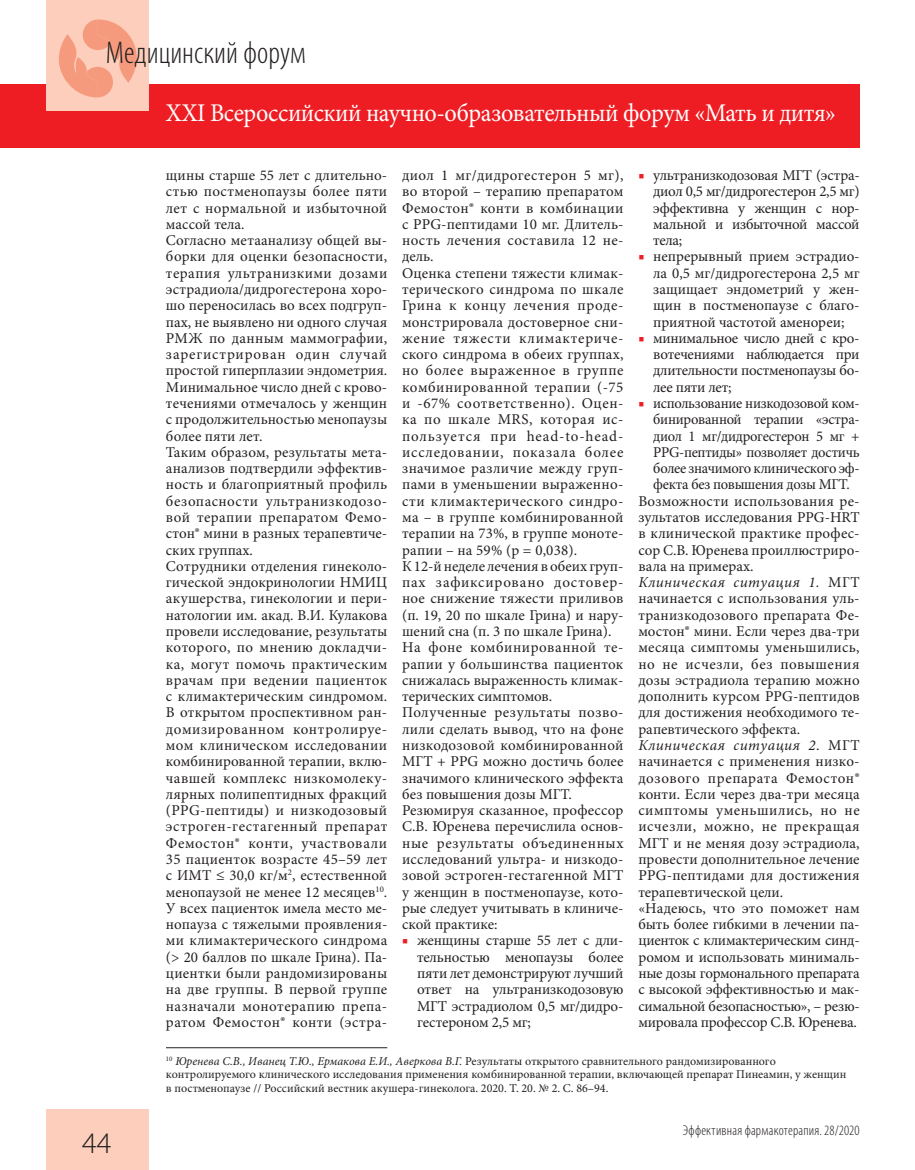
<style>
.page{position:relative;width:915px;height:1170px;background:#fff}
.page>*{position:absolute;margin:0;border:0;box-sizing:border-box;transform-origin:0 0}
.t1{font:300 condensed 31.5px "Myriad Pro";color:#231f20}
.t2{font:300 30px "Myriad Pro";color:#231f20}
.t3{font:25.5px "Minion Pro";letter-spacing:-.02em;color:#fff;scale:.95 1}
.t4{font:15px/16.4px "Minion Pro";letter-spacing:.01em;color:#231f20;text-align:justify}
.t5{font:15px "Minion Pro";letter-spacing:-.02em;color:#231f20}
.t6{font:15px "Minion Pro";letter-spacing:-.01em;color:#231f20}
.t7{font:15px "Minion Pro";letter-spacing:.035em;color:#231f20}
.t8{font:italic 15px "Minion Pro";letter-spacing:.04em;color:#231f20}
.t9{font:15px "Minion Pro";letter-spacing:.04em;color:#231f20}
.t10{font:300 condensed 14.25px "Myriad Pro";letter-spacing:.015em;color:#231f20}
.t11{font:12px/13.5px "Minion Pro";color:#231f20}
.s1{color:#ee1d23}
.s2{font-style:normal}
.s3{font-style:italic}
</style>
<div class="page">
<div style="left:0;top:84px;width:859px;height:63px;background:#ee1d23"></div>
<div style="left:47px;top:0;width:102px;height:111px;background:#fccebb"></div>
<div style="left:47px;top:1108px;width:102px;height:61px;background:#fccebb"></div>
<svg style="left:59px;top:19px;width:78px;height:78px"></svg>
<hr style="left:166px;top:1047px;width:221px;height:1px;background:#231f20">
<h1 class="t1" style="left:106px;top:34px;width:201px">Медицинский форум</h1>
<h3 class="t3" style="left:166px;top:95px;width:706px">XXI Всероссийский научно-образовательный форум «Мать и дитя»</h3>
<h2 class="t2" style="left:82px;top:1125px;width:31px">44</h2>
<p class="t4" style="left:653px;top:167px;width:208px;text-indent:-15px"><span class="s1">■</span> ультранизкодозовая МГТ (эстра&shy;диол 0,5 мг/дидрогестерон 2,5 мг) эффективна у женщин с нор&shy;мальной и избыточной массой тела;</p>
<p class="t4" style="left:653px;top:248px;width:208px;text-indent:-15px"><span class="s1">■</span> непрерывный прием эстрадио&shy;ла 0,5 мг/дидрогестерона 2,5 мг защищает эндометрий у жен&shy;щин в постменопаузе с благо&shy;приятной частотой аменореи;</p>
<p class="t4" style="left:653px;top:330px;width:208px;text-indent:-15px"><span class="s1">■</span> минимальное число дней с кро&shy;вотечениями наблюдается при длительности постменопаузы бо&shy;лее пяти лет;</p>
<p class="t5" style="left:638px;top:393px;width:223px"><span class="s1">■</span> использование низкодозовой ком-</p>
<p class="t5" style="left:653px;top:409px;width:208px">би нированной терапии «эстра-</p>
<p class="t5" style="left:653px;top:425px;width:208px">диол 1 мг/дидрогестерон 5 мг +</p>
<p class="t5" style="left:653px;top:442px;width:208px">PPG-пептиды» позволяет достичь</p>
<p class="t5" style="left:653px;top:458px;width:208px">более значимого клинического эф-</p>
<p class="t5" style="left:653px;top:474px;width:198px">фекта без повышения дозы МГТ.</p>
<p class="t4" style="left:638px;top:493px;width:223px">Возможности использования ре-</p>
<p class="t4" style="left:638px;top:509px;width:223px">зультатов исследования PPG-HRT</p>
<p class="t4" style="left:638px;top:525px;width:223px">в клинической практике профес-</p>
<p class="t4" style="left:638px;top:541px;width:223px">сор С.В. Юренева проиллюстриро-</p>
<p class="t4" style="left:638px;top:558px;width:117px">вала на примерах.</p>
<p class="t8" style="left:638px;top:572px;width:223px">Клиническая ситуация 1. <span class="s2">МГТ</span></p>
<p class="t4" style="left:638px;top:590px;width:223px">начинается с использования уль-</p>
<p class="t4" style="left:638px;top:606px;width:223px">транизкодозового препарата Фе-</p>
<p class="t4" style="left:638px;top:623px;width:223px">мостон® мини. Если через два-три</p>
<p class="t4" style="left:638px;top:639px;width:223px">месяца симптомы уменьшились,</p>
<p class="t7" style="left:638px;top:653px;width:223px">но не исчезли, без повышения</p>
<p class="t4" style="left:638px;top:672px;width:223px">дозы эстрадиола терапию можно</p>
<p class="t4" style="left:638px;top:688px;width:223px">дополнить курсом PPG-пептидов</p>
<p class="t4" style="left:638px;top:704px;width:223px">для достижения необходимого те-</p>
<p class="t4" style="left:638px;top:720px;width:163px">рапевтического эффекта.</p>
<p class="t8" style="left:638px;top:734px;width:223px">Клиническая ситуация 2<span class="s2">. МГТ</span></p>
<p class="t4" style="left:638px;top:753px;width:223px">начинается с применения низко-</p>
<p class="t9" style="left:638px;top:767px;width:223px">дозового препарата Фемостон®</p>
<p class="t4" style="left:638px;top:785px;width:223px">конти. Если через два-три месяца</p>
<p class="t7" style="left:638px;top:800px;width:223px">симптомы уменьшились, но не</p>
<p class="t7" style="left:638px;top:816px;width:223px">исчезли, можно, не прекращая</p>
<p class="t4" style="left:638px;top:834px;width:223px">МГТ и не меняя дозу эстрадиола,</p>
<p class="t4" style="left:638px;top:851px;width:223px">провести дополнительное лечение</p>
<p class="t4" style="left:638px;top:867px;width:223px">PPG-пептидами для достижения</p>
<p class="t4" style="left:638px;top:883px;width:146px">терапевтической цели.</p>
<p class="t4" style="left:638px;top:899px;width:223px">«Надеюсь, что это поможет нам</p>
<p class="t6" style="left:638px;top:914px;width:223px">быть более гибкими в лечении па-</p>
<p class="t5" style="left:638px;top:930px;width:223px">циенток с климактерическим синд-</p>
<p class="t4" style="left:638px;top:948px;width:223px">ромом и использовать минималь-</p>
<p class="t5" style="left:638px;top:963px;width:223px">ные дозы гормонального препарата</p>
<p class="t6" style="left:638px;top:979px;width:223px">с высокой эффективностью и мак-</p>
<p class="t5" style="left:638px;top:995px;width:223px">симальной безопасностью», – резю-</p>
<p class="t6" style="left:638px;top:1011px;width:220px">мировала профессор С.В. Юренева.</p>
<p class="t11" style="left:166px;top:1054px;width:681px"><sup>10</sup> <span class="s3">Юренева С.В., Иванец Т.Ю., Ермакова Е.И., Аверкова В.Г.</span> Результаты открытого сравнительного рандомизированного контролируемого клинического исследования применения комбинированной терапии, включающей препарат Пинеамин, у женщин в постменопаузе // Российский вестник акушера-гинеколога. 2020. Т. 20. № 2. С. 86–94.</p>
<p class="t4" style="left:166px;top:167px;width:223px;text-align:left">щины старше 55 лет с длительно&shy;стью постменопаузы более пяти лет с нормальной и избыточной массой тела.<br>Согласно метаанализу общей вы&shy;борки для оценки безопасности, терапия ультранизкими дозами эстрадиола/дидрогестерона хоро&shy;шо переносилась во всех подгруп&shy;пах, не выявлено ни одного случая<br>РМЖ по данным маммографии, зарегистрирован один случай простой гиперплазии эндометрия.<br>Минимальное число дней с крово&shy;течениями отмечалось у женщин с продолжительностью менопаузы более пяти лет.<br>Таким образом, результаты мета&shy;анализов подтвердили эффектив&shy;ность и благоприятный профиль безопасности ультранизкодозо&shy;вой терапии препаратом Фемо&shy;стон® мини в разных терапевтиче&shy;ских группах.<br>Сотрудники отделения гинеколо&shy;гической эндокринологии НМИЦ акушерства, гинекологии и пери&shy;натологии им. акад. В.И. Кулакова провели исследование, результаты которого, по мнению докладчи&shy;ка, могут помочь практическим врачам при ведении пациенток с климактерическим синдромом.<br>В открытом проспективном ран&shy;домизированном контролируе&shy;мом клиническом исследовании комбинированной терапии, вклю&shy;чавшей комплекс низкомолеку&shy;лярных полипептидных фракций (PPG-пептиды) и низкодозовый эстроген-гестагенный препарат<br>Фемостон® конти, участвовали<br>35 пациенток возрасте 45–59 лет с ИМТ ≤ 30,0 кг/м<sup>2</sup>, естественной менопаузой не менее 12 месяцев<sup>10</sup>.<br>У всех пациенток имела место ме&shy;нопауза с тяжелыми проявления&shy;ми климактерического синдрома (&gt; 20 баллов по шкале Грина). Па&shy;циентки были рандомизированы на две группы. В первой группе назначали монотерапию препа&shy;ратом Фемостон® конти (эстра-</p>
<p class="t4" style="left:402px;top:167px;width:223px;text-align:left">диол 1 мг/дидрогестерон 5 мг), во второй – терапию препаратом<br>Фемостон® конти в комбинации с PPG-пептидами 10 мг. Длитель&shy;ность лечения составила 12 не&shy;дель.<br>Оценка степени тяжести климак&shy;терического синдрома по шкале<br>Грина к концу лечения проде&shy;монстрировала достоверное сни&shy;жение тяжести климактериче&shy;ского синдрома в обеих группах, но более выраженное в группе комбинированной терапии (-75 и -67% соответственно). Оцен&shy;ка по шкале MRS, которая ис&shy;пользуется при head-to-head&shy;исследовании, показала более значимое различие между груп&shy;пами в уменьшении выраженно&shy;сти климактерического синдро&shy;ма – в группе комбинированной терапии на 73%, в группе моноте&shy;рапии – на 59% (p = 0,038).<br>К 12-й неделе лечения в обеих груп&shy;пах зафиксировано достовер&shy;ное снижение тяжести приливов (п. 19, 20 по шкале Грина) и нару&shy;шений сна (п. 3 по шкале Грина).<br>На фоне комбинированной те&shy;рапии у большинства пациенток снижалась выраженность климак&shy;терических симптомов.<br>Полученные результаты позво&shy;лили сделать вывод, что на фоне низкодозовой комбинированной<br>МГТ + PPG можно достичь более значимого клинического эффекта без повышения дозы МГТ.<br>Резюмируя сказанное, профессор<br>С.В. Юренева перечислила основ&shy;ные результаты объединенных исследований ультра- и низкодо&shy;зовой эстроген-гестагенной МГТ у женщин в постменопаузе, кото&shy;рые следует учитывать в клиниче&shy;ской практике:</p>
<p class="t4" style="left:417px;top:932px;width:208px;text-indent:-15px"><span class="s1">■</span> женщины старше 55 лет с дли&shy;тельностью менопаузы более пяти лет демонстрируют лучший ответ на ультранизкодозовую МГТ эстрадиолом 0,5 мг/дидро&shy;гестероном 2,5 мг;</p>
<p class="t10" style="left:682px;top:1121px;width:178px">Эффективная фармакотерапия. 28/2020</p>
</div>
